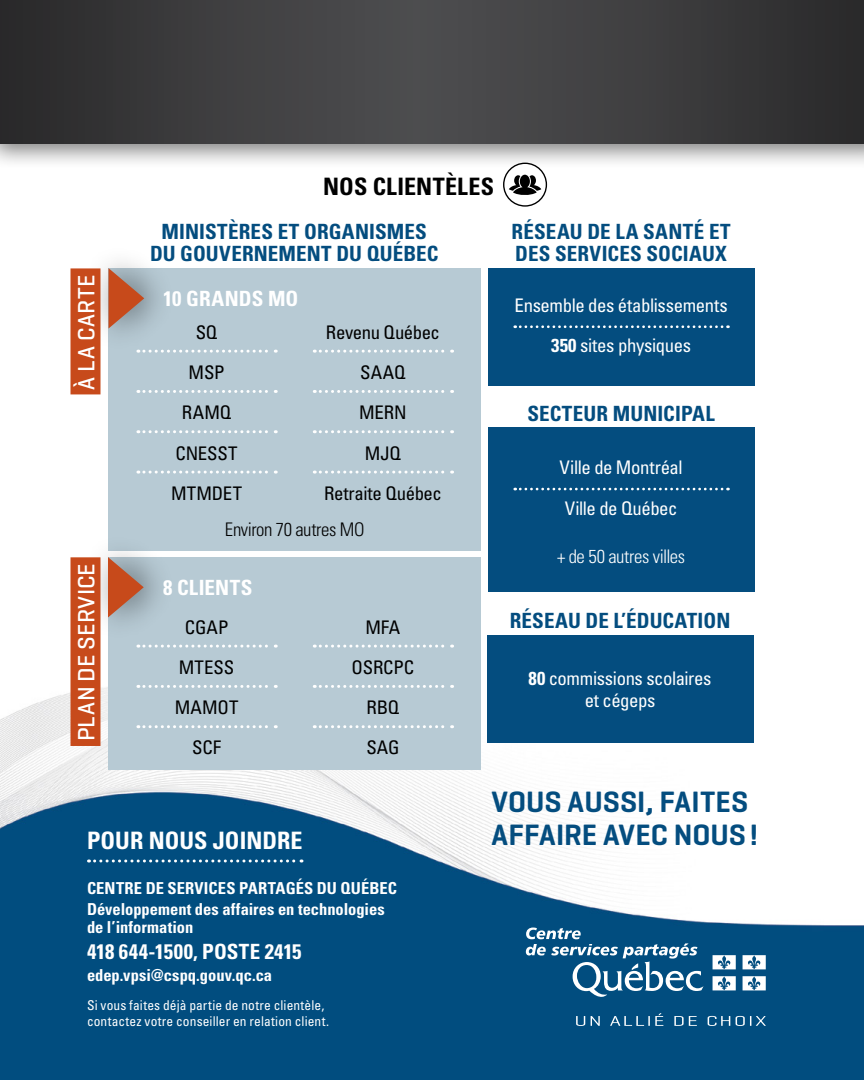
<style>
.page{position:relative;width:864px;height:1080px;background:#fff}
.page>*{position:absolute;margin:0;border:0;box-sizing:border-box;transform-origin:0 0}
.t1{font:600 30px/33px "Geogrotesque";color:#044d7f}
.t2{font:500 24px "Geogrotesque";letter-spacing:.02em;color:#fff}
.H3_B{font:700 condensed 24px "Univers LT Std";color:#fff}
.H3_B-2{font:700 condensed 24px "Univers LT Std";letter-spacing:.005em;color:#000}
.t3{font:700 condensed 21px/22.5px "Univers LT Std";letter-spacing:.005em;color:#044d7f;text-align:center}
.P_01{font:700 condensed 21px "Univers LT Std";letter-spacing:.005em;color:#fff}
.List_04{font:condensed 18.75px/21.6px "Univers LT Std";letter-spacing:-.02em;color:#fff;text-align:center}
.P_01-2{font:condensed 18.75px "Univers LT Std";letter-spacing:-.01em;color:#000}
.P_01-3{font:300 condensed 18.75px "Univers LT Std";letter-spacing:-.02em;color:#000}
.P_01-4{font:300 condensed 18.75px "Univers LT Std";letter-spacing:-.02em;color:#fff}
.P_01-5{font:700 condensed 16.5px/18px "Univers LT Std";color:#fff}
.P_01-6{font:condensed 13.5px/16.5px "Univers LT Std";letter-spacing:.01em;color:#fff}
.s1{font-weight:700}
</style>
<div class="page">
<img style="left:0;top:183px;width:864px;height:897px">
<div style="left:0;top:0;width:864px;height:170px;background:#000;opacity:.5"></div>
<svg style="left:0;top:0;width:864px;height:144px;background:#3c3c3e"></svg>
<svg style="left:95px;top:860px;width:207px;height:2px"></svg>
<svg style="left:576px;top:1016px;width:9px;height:10px"></svg>
<svg style="left:591px;top:1016px;width:9px;height:10px"></svg>
<svg style="left:610px;top:1013px;width:53px;height:13px"></svg>
<svg style="left:674px;top:1016px;width:23px;height:10px"></svg>
<svg style="left:708px;top:1016px;width:22px;height:10px"></svg>
<svg style="left:736px;top:1016px;width:30px;height:10px"></svg>
<svg style="left:526px;top:928px;width:177px;height:69px;background:#316f97"></svg>
<svg style="left:713px;top:955px;width:23px;height:14px"></svg>
<svg style="left:743px;top:955px;width:23px;height:14px"></svg>
<svg style="left:713px;top:976px;width:23px;height:14px"></svg>
<svg style="left:743px;top:976px;width:23px;height:14px"></svg>
<div style="left:108px;top:268px;width:373px;height:282px;background:#b7cad4"></div>
<div style="left:108px;top:557px;width:373px;height:213px;background:#b7cad4"></div>
<svg style="left:503px;top:163px;width:44px;height:44px"></svg>
<svg style="left:179px;top:350px;width:97px;height:3px"></svg>
<svg style="left:138px;top:390px;width:138px;height:3px"></svg>
<svg style="left:138px;top:430px;width:138px;height:3px"></svg>
<svg style="left:138px;top:471px;width:138px;height:3px"></svg>
<svg style="left:138px;top:645px;width:138px;height:3px"></svg>
<svg style="left:138px;top:685px;width:138px;height:3px"></svg>
<svg style="left:138px;top:725px;width:138px;height:3px"></svg>
<svg style="left:314px;top:350px;width:139px;height:3px"></svg>
<svg style="left:314px;top:390px;width:139px;height:3px"></svg>
<svg style="left:314px;top:430px;width:139px;height:3px"></svg>
<svg style="left:314px;top:471px;width:139px;height:3px"></svg>
<svg style="left:314px;top:645px;width:139px;height:3px"></svg>
<svg style="left:314px;top:685px;width:139px;height:3px"></svg>
<svg style="left:314px;top:725px;width:139px;height:3px"></svg>
<div style="left:85px;top:242px;width:92px;height:112px;background:#000;opacity:.5"></div>
<svg style="left:109px;top:268px;width:35px;height:61px;background:#b27d6a"></svg>
<div style="left:84px;top:531px;width:93px;height:112px;background:#000;opacity:.5"></div>
<svg style="left:108px;top:557px;width:36px;height:60px;background:#b27c68"></svg>
<div style="left:70px;top:268px;width:30px;height:126px;background:#c74a1b"></div>
<div style="left:70px;top:557px;width:30px;height:189px;background:#c74a1b"></div>
<div style="left:488px;top:268px;width:266px;height:118px;background:#044d7f"></div>
<div style="left:488px;top:428px;width:266px;height:164px;background:#044d7f"></div>
<div style="left:487px;top:635px;width:266px;height:108px;background:#044d7f"></div>
<svg style="left:515px;top:325px;width:214px;height:3px"></svg>
<svg style="left:515px;top:488px;width:214px;height:2px"></svg>
<p class="H3_B-2" style="left:323px;top:172px;width:172px">NOS CLIENTÈLES</p>
<h3 class="t2" style="left:71px;top:390px;width:117px;rotate:-90deg">À LA CARTE</h3>
<h3 class="t2" style="left:71px;top:741px;width:180px;rotate:-90deg">PLAN DE SERVICE</h3>
<h2 class="t3" style="left:150px;top:220px;width:290px">MINISTÈRES ET ORGANISMES<br>DU GOUVERNEMENT DU QUÉBEC</h2>
<h2 class="t3" style="left:512px;top:220px;width:221px;text-align:left">RÉSEAU DE LA SANTÉ ET<br>DES SERVICES SOCIAUX</h2>
<h2 class="P_01" style="left:163px;top:286px;width:137px">10 GRANDS MO</h2>
<p class="P_01-2" style="left:196px;top:320px;width:23px">SQ</p>
<p class="P_01-2" style="left:189px;top:360px;width:37px">MSP</p>
<p class="P_01-2" style="left:182px;top:401px;width:51px">RAMQ</p>
<p class="P_01-2" style="left:175px;top:441px;width:64px">CNESST</p>
<p class="P_01-2" style="left:171px;top:481px;width:73px">MTMDET</p>
<p class="P_01-2" style="left:326px;top:320px;width:115px">Revenu Québec</p>
<p class="P_01-2" style="left:360px;top:360px;width:47px">SAAQ</p>
<p class="P_01-2" style="left:359px;top:401px;width:49px">MERN</p>
<p class="P_01-2" style="left:365px;top:441px;width:38px">MJQ</p>
<p class="P_01-2" style="left:324px;top:481px;width:119px">Retraite Québec</p>
<p class="P_01-3" style="left:225px;top:518px;width:141px">Environ 70 autres MO</p>
<h2 class="P_01" style="left:163px;top:575px;width:91px">8 CLIENTS</h2>
<p class="P_01-2" style="left:185px;top:615px;width:45px">CGAP</p>
<p class="P_01-2" style="left:179px;top:655px;width:57px">MTESS</p>
<p class="P_01-2" style="left:175px;top:696px;width:65px">MAMOT</p>
<p class="P_01-2" style="left:192px;top:736px;width:30px">SCF</p>
<p class="P_01-2" style="left:365px;top:615px;width:36px">MFA</p>
<p class="P_01-2" style="left:352px;top:655px;width:64px">OSRCPC</p>
<p class="P_01-2" style="left:366px;top:696px;width:34px">RBQ</p>
<p class="P_01-2" style="left:366px;top:736px;width:35px">SAG</p>
<p class="List_04" style="left:514px;top:294px;width:215px">Ensemble des établissements</p>
<p class="List_04" style="left:551px;top:334px;width:141px"><span class="s1">350</span> sites physiques</p>
<h2 class="t3" style="left:527px;top:402px;width:189px">SECTEUR MUNICIPAL</h2>
<p class="List_04" style="left:560px;top:456px;width:124px">Ville de Montréal</p>
<p class="List_04" style="left:565px;top:497px;width:114px">Ville de Québec</p>
<p class="P_01-4" style="left:557px;top:545px;width:130px">+ de 50 autres villes</p>
<h2 class="t3" style="left:510px;top:609px;width:222px">RÉSEAU DE L’ÉDUCATION</h2>
<p class="List_04" style="left:529px;top:667px;width:185px"><span class="s1">80</span> commissions scolaires et cégeps</p>
<p class="H3_B" style="left:87px;top:826px;width:217px">POUR NOUS JOINDRE</p>
<p class="P_01-5" style="left:87px;top:879px;width:311px">CENTRE DE SERVICES PARTAGÉS DU QUÉBEC</p>
<p class="P_01-5" style="left:87px;top:900px;width:299px">Développement des affaires en technologies de l’information</p>
<p class="P_01" style="left:87px;top:938px;width:216px">418 644-1500, POSTE 2415</p>
<p class="P_01-5" style="left:87px;top:966px;width:187px">edep.vpsi@cspq.gouv.qc.ca</p>
<p class="P_01-6" style="left:87px;top:996px;width:244px">Si vous faites déjà partie de notre clientèle, contactez votre conseiller en relation client.</p>
<h2 class="t1" style="left:491px;top:785px;width:268px">VOUS AUSSI, FAITES<br>AFFAIRE AVEC NOUS!</h2>
</div>
